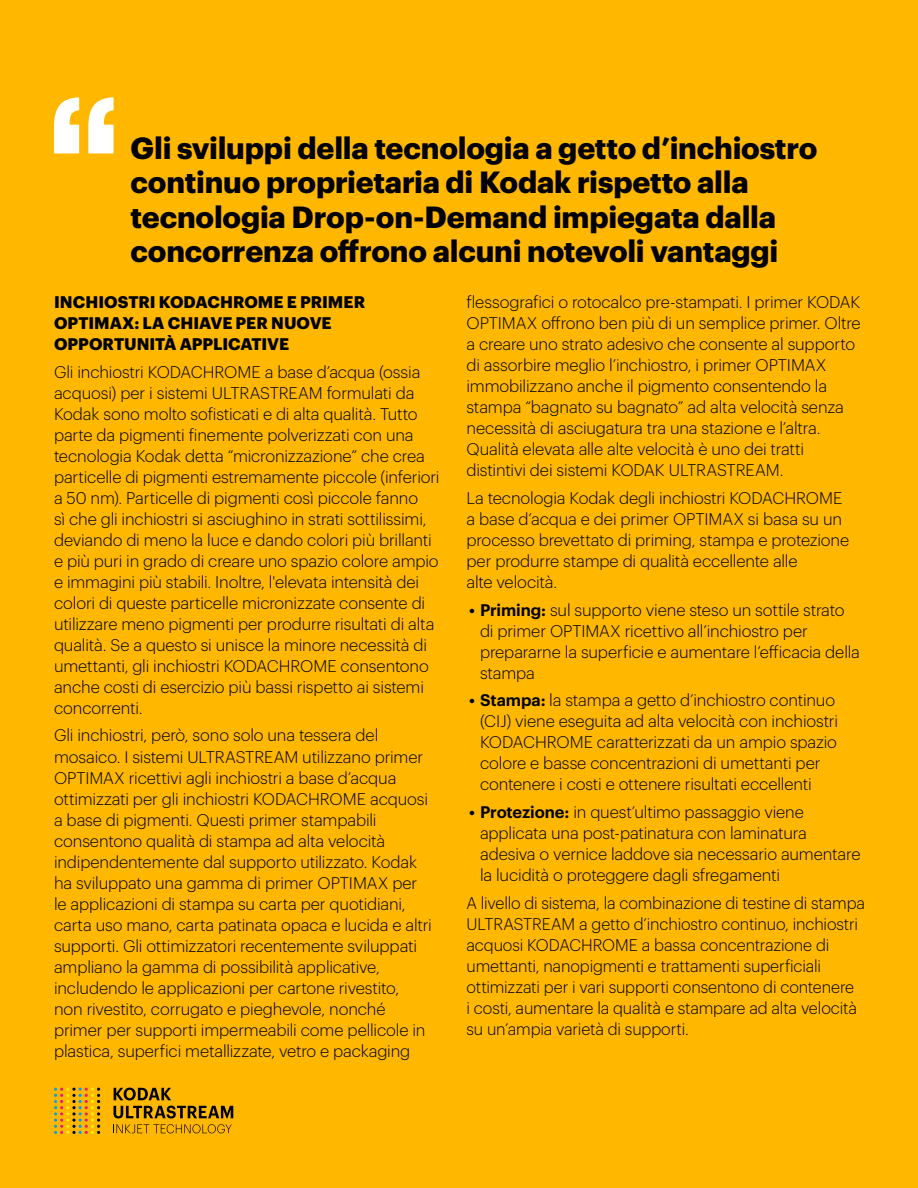
<style>
.page{position:relative;width:918px;height:1188px;background:#ffb700}
.page>*{position:absolute;margin:0;border:0;box-sizing:border-box;transform-origin:0 0}
.t1{font:900 condensed 150px "Helvetica Neue LT Pro";color:#fff}
.t2{font:700 30px/34.5px "Graphik";letter-spacing:-.005em;color:#000}
.t3{font:300 16.5px/21px "Graphik";letter-spacing:-.01em;color:#000}
.t4{font:700 16.5px/21px "Graphik";letter-spacing:-.005em;color:#000}
.s1{font-weight:600}
</style>
<div class="page">
<svg style="left:54px;top:1088px;width:46px;height:46px"></svg>
<svg style="left:113px;top:1088px;width:120px;height:30px"></svg>
<svg style="left:113px;top:1124px;width:119px;height:9px"></svg>
<h1 class="t1" style="left:48px;top:59px;width:74px">“</h1>
<h2 class="t2" style="left:131px;top:128px;width:688px">Gli sviluppi della tecnologia a getto d’inchiostro continuo proprietaria di Kodak rispetto alla tecnologia Drop-on-Demand impiegata dalla concorrenza offrono alcuni notevoli vantaggi</h2>
<p class="t4" style="left:54px;top:290px;width:313px">INCHIOSTRI KODACHROME E PRIMER<br>OPTIMAX: LA CHIAVE PER NUOVE<br>OPPORTUNITÀ APPLICATIVE</p>
<p class="t3" style="left:54px;top:360px;width:387px">Gli inchiostri KODACHROME a base d’acqua (ossia acquosi) per i sistemi ULTRASTREAM formulati da Kodak sono molto sofisticati e di alta qualità. Tutto parte da pigmenti finemente polverizzati con una tecnologia Kodak detta “micronizzazione” che crea particelle di pigmenti estremamente piccole (inferiori a 50 nm). Particelle di pigmenti così piccole fanno<br>sì che gli inchiostri si asciughino in strati sottilissimi, deviando di meno la luce e dando colori più brillanti e più puri in grado di creare uno spazio colore ampio e immagini più stabili. Inoltre, l'elevata intensità dei colori di queste particelle micronizzate consente di utilizzare meno pigmenti per produrre risultati di alta qualità. Se a questo si unisce la minore necessità di umettanti, gli inchiostri KODACHROME consentono anche costi di esercizio più bassi rispetto ai sistemi concorrenti.</p>
<p class="t3" style="left:54px;top:724px;width:379px">Gli inchiostri, però, sono solo una tessera del mosaico. I sistemi ULTRASTREAM utilizzano primer OPTIMAX ricettivi agli inchiostri a base d’acqua ottimizzati per gli inchiostri KODACHROME acquosi a base di pigmenti. Questi primer stampabili consentono qualità di stampa ad alta velocità indipendentemente dal supporto utilizzato. Kodak ha sviluppato una gamma di primer OPTIMAX per le applicazioni di stampa su carta per quotidiani, carta uso mano, carta patinata opaca e lucida e altri supporti. Gli ottimizzatori recentemente sviluppati ampliano la gamma di possibilità applicative, includendo le applicazioni per cartone rivestito, non rivestito, corrugato e pieghevole, nonché primer per supporti impermeabili come pellicole in plastica, superfici metallizzate, vetro e packaging</p>
<p class="t3" style="left:466px;top:290px;width:396px">flessografici o rotocalco pre-stampati. I primer KODAK OPTIMAX offrono ben più di un semplice primer. Oltre a creare uno strato adesivo che consente al supporto di assorbire meglio l’inchiostro, i primer OPTIMAX immobilizzano anche il pigmento consentendo la stampa “bagnato su bagnato” ad alta velocità senza necessità di asciugatura tra una stazione e l’altra.<br>Qualità elevata alle alte velocità è uno dei tratti distintivi dei sistemi KODAK ULTRASTREAM.</p>
<p class="t3" style="left:466px;top:486px;width:384px">La tecnologia Kodak degli inchiostri KODACHROME a base d’acqua e dei primer OPTIMAX si basa su un processo brevettato di priming, stampa e protezione per produrre stampe di qualità eccellente alle<br>alte velocità.</p>
<p class="t3" style="left:480px;top:598px;width:382px;text-indent:-11px"><span class="s1">• Priming:</span> sul supporto viene steso un sottile strato di primer OPTIMAX ricettivo all’inchiostro per prepararne la superficie e aumentare l’efficacia della stampa</p>
<p class="t3" style="left:480px;top:689px;width:360px;text-indent:-11px"><span class="s1">• Stampa:</span> la stampa a getto d’inchiostro continuo (CIJ) viene eseguita ad alta velocità con inchiostri KODACHROME caratterizzati da un ampio spazio colore e basse concentrazioni di umettanti per contenere i costi e ottenere risultati eccellenti</p>
<p class="t3" style="left:480px;top:800px;width:382px;text-indent:-11px"><span class="s1">• Protezione:</span> in quest’ultimo passaggio viene applicata una post-patinatura con laminatura adesiva o vernice laddove sia necessario aumentare la lucidità o proteggere dagli sfregamenti</p>
<p class="t3" style="left:466px;top:891px;width:400px">A livello di sistema, la combinazione di testine di stampa ULTRASTREAM a getto d’inchiostro continuo, inchiostri acquosi KODACHROME a bassa concentrazione di umettanti, nanopigmenti e trattamenti superficiali ottimizzati per i vari supporti consentono di contenere<br>i costi, aumentare la qualità e stampare ad alta velocità su un’ampia varietà di supporti.</p>
</div>
